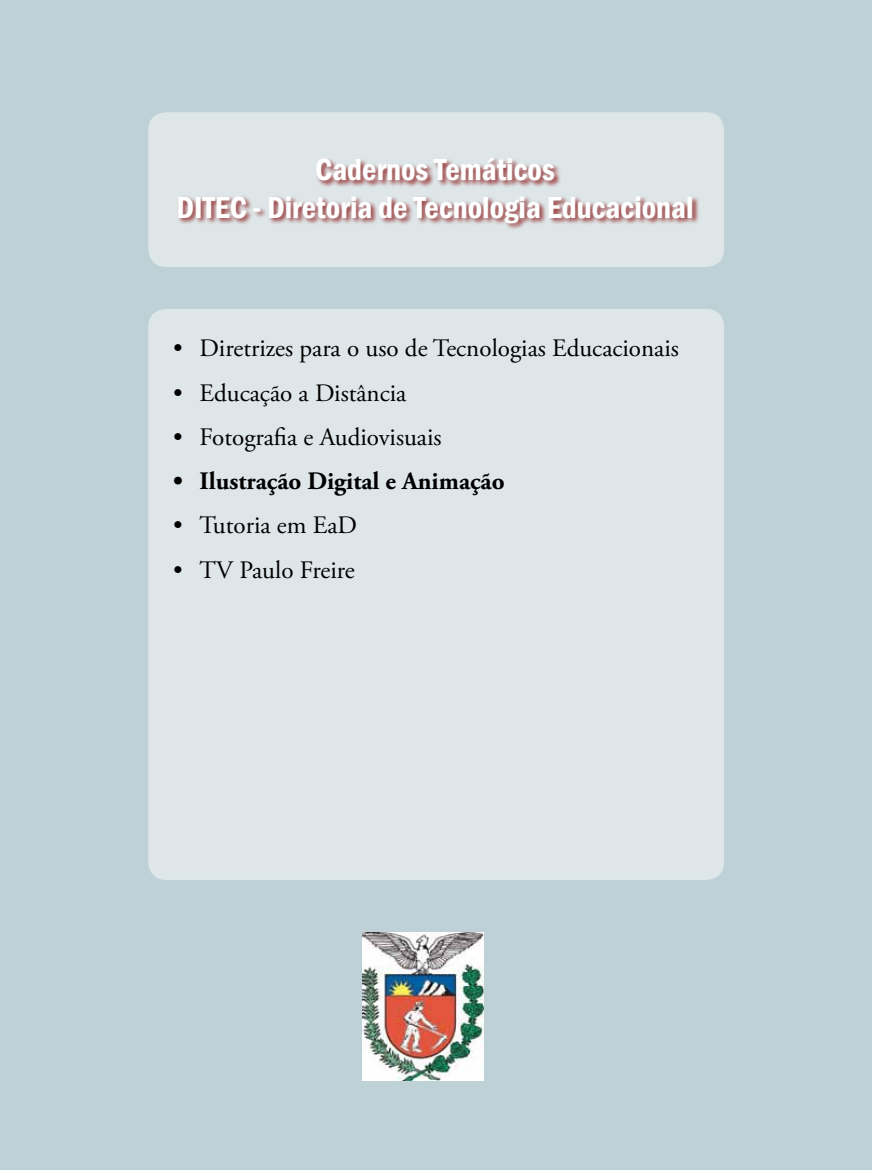
<style>
.page{position:relative;width:872px;height:1170px;background:#fff}
.page>*{position:absolute;margin:0;border:0;box-sizing:border-box;transform-origin:0 0}
.t1{font:600 condensed 31.35px/37.7px "Franklin Gothic";color:#fff;text-align:center}
.t2{font:25.05px "Adobe Garamond Pro";color:#000}
.t3{font:700 25.05px "Adobe Garamond Pro";color:#000}
</style>
<div class="page">
<div style="left:0;top:0;width:872px;height:1169px;background:#bdd1d6"></div>
<img style="left:363px;top:932px;width:121px;height:148px">
<div style="left:148px;top:112px;width:576px;height:155px;background:#dee6e8;border-radius:18px"></div>
<div style="left:148px;top:309px;width:576px;height:570px;background:#dee6e9;border-radius:18px"></div>
<div style="left:177px;top:156px;width:522px;height:74px;background:#800000;opacity:.75"></div>
<p class="t1" style="left:177px;top:150px;width:518px">Cadernos Temáticos<br>Ditec - Diretoria de Tecnologia Educacional</p>
<p class="t2" style="left:173px;top:333px;width:507px">• Diretrizes para o uso de Tecnologias Educacionais</p>
<p class="t2" style="left:173px;top:377px;width:235px">• Educação a Distância</p>
<p class="t2" style="left:173px;top:422px;width:270px">• Fotografia e Audiovisuais</p>
<p class="t3" style="left:173px;top:466px;width:333px">• Ilustração Digital e Animação</p>
<p class="t2" style="left:173px;top:510px;width:186px">• Tutoria em EaD</p>
<p class="t2" style="left:173px;top:554px;width:183px">• TV Paulo Freire</p>
</div>
